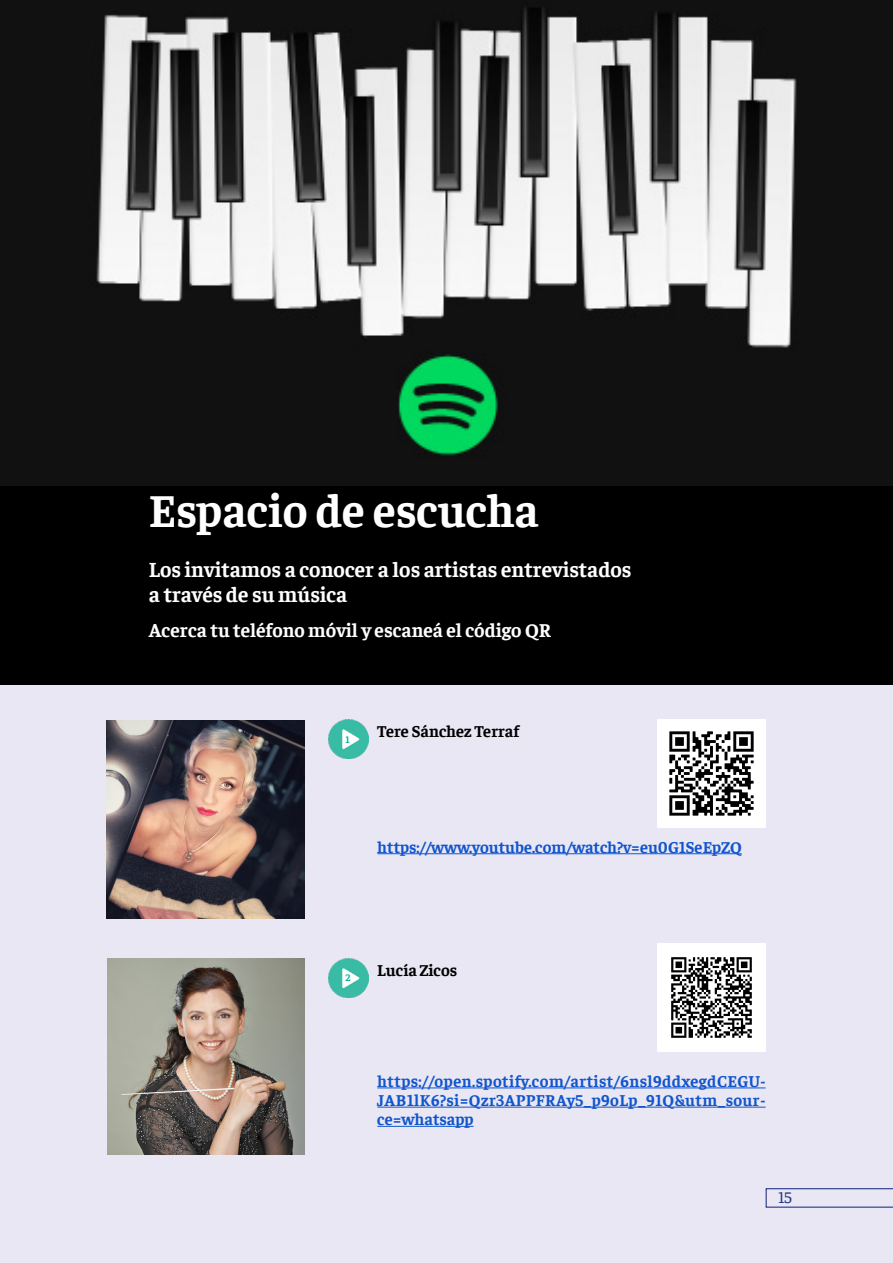
<style>
.page{position:relative;width:893px;height:1263px;background:#e9e7f4}
.page>*{position:absolute;margin:0;border:0;box-sizing:border-box;transform-origin:0 0}
.TEXTO{font:700 46.8px "Faustina";color:#fff}
.TEXTO-2{font:700 21.45px "Faustina";color:#fff}
.TEXTO-3{font:700 19.5px "Faustina";color:#fff}
.TEXTO-4{font:700 16.5px/19.2px "Faustina";color:#15c;text-align:justify}
.TEXTO-5{font:700 16.5px "Faustina";color:#000}
.t1{font:16.5px "Faustina";color:#283583}
.TEXTO-6{font:700 9.75px "Faustina";color:#00ae98}
</style>
<div class="page">
<svg style="left:766px;top:1188px;width:127px;height:20px"></svg>
<div style="left:0;top:0;width:893px;height:684px;background:#000"></div>
<img style="left:0;top:0;width:893px;height:485px">
<img style="left:329px;top:720px;width:39px;height:39px">
<img style="left:329px;top:958px;width:39px;height:39px">
<img style="left:106px;top:720px;width:198px;height:198px">
<hr style="left:377px;top:853px;width:365px;height:1px;background:#15c">
<hr style="left:377px;top:1087px;width:389px;height:1px;background:#15c">
<hr style="left:377px;top:1107px;width:389px;height:1px;background:#15c">
<hr style="left:377px;top:1126px;width:97px;height:1px;background:#15c">
<img style="left:658px;top:720px;width:108px;height:108px">
<img style="left:658px;top:943px;width:108px;height:108px">
<img style="left:108px;top:958px;width:196px;height:197px">
<p class="TEXTO" style="left:149px;top:478px;width:391px">Espacio de escucha</p>
<p class="TEXTO-2" style="left:149px;top:554px;width:484px">Los invitamos a conocer a los artistas entrevistados</p>
<p class="TEXTO-2" style="left:149px;top:579px;width:200px">a través de su música</p>
<p class="TEXTO-3" style="left:149px;top:617px;width:404px">Acerca tu teléfono móvil y escaneá el código QR</p>
<p class="TEXTO-6" style="left:346px;top:733px;width:6px">1</p>
<p class="TEXTO-5" style="left:377px;top:720px;width:143px">Tere Sánchez Terraf</p>
<p class="TEXTO-4" style="left:377px;top:836px;width:366px">https://www.youtube.com/watch?v=eu0G1SeEpZQ</p>
<p class="TEXTO-6" style="left:346px;top:971px;width:7px">2</p>
<p class="TEXTO-5" style="left:377px;top:959px;width:81px">Lucía Zicos</p>
<p class="TEXTO-4" style="left:377px;top:1070px;width:390px">https://open.spotify.com/artist/6nsl9ddxegdCEGU-JAB1lK6?si=Qzr3APPFRAy5_p9oLp_91Q&amp;utm_sour&shy;ce=whatsapp</p>
<p class="t1" style="left:778px;top:1186px;width:15px">15</p>
</div>
